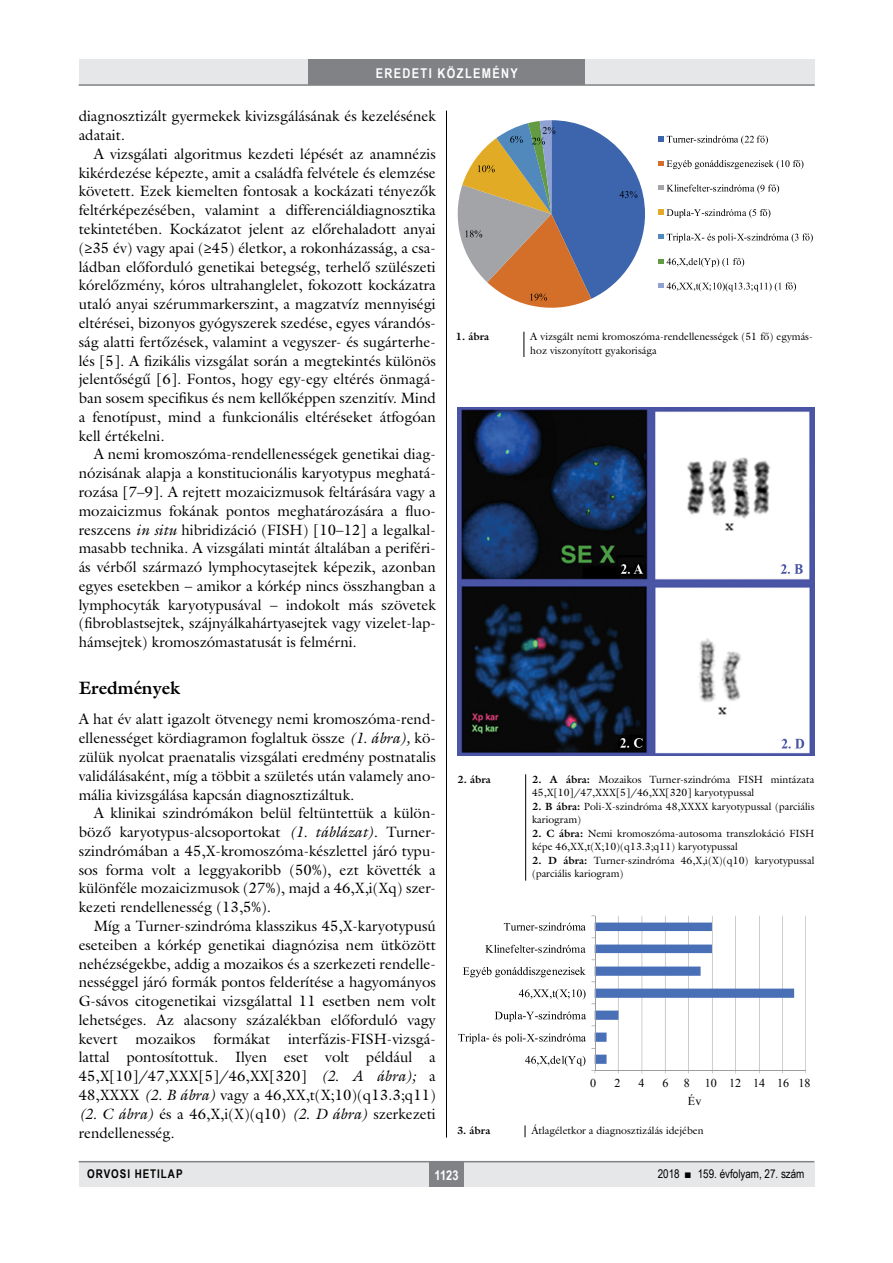
<style>
.page{position:relative;width:893px;height:1263px;background:#fff}
.page>*{position:absolute;margin:0;border:0;box-sizing:border-box;transform-origin:0 0}
.alcimbold{font:700 18px "Galliard Reg";color:#000}
.Body_Text{font:15px/18.8px "Galliard Reg";color:#000;text-align:justify}
.Body_tompa{font:15px/18.8px "Galliard Reg";color:#000}
.t1{font:700 13.5px "Arial Narrow";letter-spacing:.1em;color:#fff}
.t2{font:12px "Arial Narrow";color:#000}
.t3{font:12px "Times New Roman";color:#010101}
.t4{font:700 12px "Arial Narrow";letter-spacing:.08em;color:#000}
.t5{font:12px "Times New Roman";color:#000}
.kepalairas2{font:10.5px/13.5px "Galliard Reg";color:#000}
.kepalairas1{font:700 10.5px "Galliard Reg";color:#000}
.s1{font-style:italic}
.s2{font-weight:700}
</style>
<div class="page">
<div style="left:79px;top:1161px;width:735px;height:25px;background:#e6e7e8"></div>
<div style="left:429px;top:1161px;width:34px;height:25px;background:#808285"></div>
<hr style="left:79px;top:1161px;width:735px;height:1px;background:#808285">
<div style="left:79px;top:60px;width:735px;height:25px;background:#e6e7e8"></div>
<div style="left:308px;top:60px;width:277px;height:25px;background:#808285"></div>
<hr style="left:79px;top:84px;width:736px;height:2px;background:#808285">
<hr style="left:446px;top:111px;width:1px;height:1026px;background:#000">
<svg style="left:457px;top:120px;width:188px;height:188px"></svg>
<svg style="left:658px;top:136px;width:110px;height:9px"></svg>
<svg style="left:658px;top:160px;width:145px;height:9px"></svg>
<svg style="left:658px;top:185px;width:121px;height:9px"></svg>
<svg style="left:658px;top:209px;width:112px;height:9px"></svg>
<svg style="left:658px;top:233px;width:155px;height:10px"></svg>
<svg style="left:658px;top:258px;width:86px;height:9px"></svg>
<svg style="left:658px;top:282px;width:138px;height:9px"></svg>
<hr style="left:805px;top:916px;width:1px;height:154px;background:#9b9da0">
<hr style="left:782px;top:916px;width:1px;height:154px;background:#9b9da0">
<hr style="left:759px;top:916px;width:1px;height:154px;background:#9b9da0">
<hr style="left:735px;top:916px;width:1px;height:154px;background:#9b9da0">
<hr style="left:712px;top:916px;width:1px;height:154px;background:#9b9da0">
<hr style="left:688px;top:916px;width:1px;height:154px;background:#9b9da0">
<hr style="left:665px;top:916px;width:1px;height:154px;background:#9b9da0">
<hr style="left:642px;top:916px;width:1px;height:154px;background:#9b9da0">
<hr style="left:618px;top:916px;width:1px;height:154px;background:#9b9da0">
<hr style="left:595px;top:1070px;width:211px;height:1px;background:#9b9da0">
<hr style="left:595px;top:916px;width:1px;height:154px;background:#9b9da0">
<svg style="left:458px;top:922px;width:336px;height:151px"></svg>
<svg style="left:524px;top:332px;width:1px;height:25px"></svg>
<svg style="left:525px;top:1125px;width:1px;height:12px"></svg>
<img style="left:457px;top:407px;width:357px;height:349px">
<hr style="left:525px;top:774px;width:1px;height:107px;background:#000">
<p class="t1" style="left:376px;top:63px;width:144px">EREDETI KÖZLEMÉNY</p>
<p class="Body_tompa" style="left:79px;top:107px;width:359px">diagnosztizált gyermekek kivizsgálásának és kezelésének adatait.</p>
<p class="Body_Text" style="left:79px;top:144px;width:359px;text-indent:15px">A vizsgálati algoritmus kezdeti lépését az anamnézis kikérdezése képezte, amit a családfa felvétele és elemzése követett. Ezek kiemelten fontosak a kockázati tényezők feltérképezésében, valamint a differenciáldiagnosztika tekintetében. Kockázatot jelent az előrehaladott anyai (≥35 év) vagy apai (≥45) életkor, a rokonházasság, a csa&shy;ládban előforduló genetikai betegség, terhelő szülészeti kórelőzmény, kóros ultrahanglelet, fokozott kockázatra utaló anyai szérummarkerszint, a magzatvíz mennyiségi eltérései, bizonyos gyógyszerek szedése, egyes várandós&shy;ság alatti fertőzések, valamint a vegyszer- és sugárterhe&shy;lés [5]. A fizikális vizsgálat során a megtekintés különös jelentőségű [6]. Fontos, hogy egy-egy eltérés önmagá&shy;ban sosem specifikus és nem kellőképpen szenzitív. Mind a fenotípust, mind a funkcionális eltéréseket átfogóan kell értékelni.</p>
<p class="Body_Text" style="left:79px;top:445px;width:359px;text-indent:15px">A nemi kromoszóma-rendellenességek genetikai diag&shy;nózisának alapja a konstitucionális karyotypus meghatá&shy;rozása [7–9]. A rejtett mozaicizmusok feltárására vagy a mozaicizmus fokának pontos meghatározására a fluo&shy;reszcens <span class="s1">in situ</span> hibridizáció (FISH) [10–12] a legalkal&shy;masabb technika. A vizsgálati mintát általában a periféri&shy;ás vérből származó lymphocytasejtek képezik, azonban egyes esetekben – amikor a kórkép nincs összhangban a lymphocyták karyotypusával – indokolt más szövetek (fibroblastsejtek, szájnyálkahártyasejtek vagy vizelet-lap&shy;hámsejtek) kromoszómastatusát is felmérni.</p>
<p class="alcimbold" style="left:79px;top:676px;width:103px">Eredmények</p>
<p class="Body_tompa" style="left:79px;top:710px;width:359px;text-align:justify">A hat év alatt igazolt ötvenegy nemi kromoszóma-rend&shy;ellenességet kördiagramon foglaltuk össze <span class="s1">(1. ábra),</span> kö&shy;zülük nyolcat praenatalis vizsgálati eredmény postnatalis validálásaként, míg a többit a születés után valamely ano&shy;mália kivizsgálása kapcsán diagnosztizáltuk.</p>
<p class="Body_Text" style="left:79px;top:804px;width:359px;text-align:left;text-indent:15px">A klinikai szindrómákon belül feltüntettük a külön&shy;böző karyotypus-alcsoportokat <span class="s1">(1. táblázat)</span>. Turner&shy;szindrómában a 45,X-kromoszóma-készlettel járó typu&shy;sos forma volt a leggyakoribb (50%), ezt követték a különféle mozaicizmusok (27%), majd a 46,X,i(Xq) szer&shy;kezeti rendellenesség (13,5%).</p>
<p class="Body_Text" style="left:79px;top:916px;width:359px;text-align:left;text-indent:15px">Míg a Turner-szindróma klasszikus 45,X-karyotypusú eseteiben a kórkép genetikai diagnózisa nem ütközött nehézségekbe, addig a mozaikos és a szerkezeti rendelle&shy;nességgel járó formák pontos felderítése a hagyományos G-sávos citogenetikai vizsgálattal 11 esetben nem volt lehetséges. Az alacsony százalékban előforduló vagy kevert mozaikos formákat interfázis-FISH-vizsgá&shy;lattal pontosítottuk. Ilyen eset volt például a 45,X[10]/47,XXX[5]/46,XX[320] <span class="s1">(2. A ábra);</span> a 48,XXXX <span class="s1">(2. B ábra)</span> vagy a 46,XX,t(X;10)(q13.3;q11) <span class="s1">(2. C ábra)</span> és a 46,X,i(X)(q10) <span class="s1">(2. D ábra)</span> szerkezeti rendellenesség.</p>
<p class="kepalairas1" style="left:456px;top:330px;width:35px">1. ábra</p>
<p class="kepalairas2" style="left:530px;top:330px;width:284px">A vizsgált nemi kromoszóma-rendellenességek (51 fő) egymás&shy;hoz viszonyított gyakorisága</p>
<p class="kepalairas1" style="left:458px;top:772px;width:35px">2. ábra</p>
<p class="kepalairas2" style="left:532px;top:772px;width:284px"><span class="s2">2. A ábra:</span> Mozaikos Turner-szindróma FISH mintázata<br>45,X[10]/47,XXX[5]/46,XX[320] karyotypussal</p>
<p class="kepalairas2" style="left:532px;top:799px;width:284px"><span class="s2">2. B ábra:</span> Poli-X-szindróma 48,XXXX karyotypussal (parciális kariogram)</p>
<p class="kepalairas2" style="left:532px;top:826px;width:284px"><span class="s2">2. C ábra:</span> Nemi kromoszóma-autosoma transzlokáció FISH képe 46,XX,t(X;10)(q13.3;q11) karyotypussal</p>
<p class="kepalairas2" style="left:532px;top:853px;width:284px"><span class="s2">2. D ábra:</span> Turner-szindróma 46,X,i(X)(q10) karyotypussal (parciális kariogram)</p>
<p class="t3" style="left:590px;top:1075px;width:8px">0</p>
<p class="t3" style="left:614px;top:1075px;width:8px">2</p>
<p class="t3" style="left:638px;top:1075px;width:8px">4</p>
<p class="t3" style="left:663px;top:1075px;width:29px">6 8</p>
<p class="t3" style="left:705px;top:1075px;width:107px">10 12 14 16 18</p>
<p class="t5" style="left:688px;top:1093px;width:15px">Év</p>
<p class="kepalairas1" style="left:457px;top:1123px;width:35px">3. ábra</p>
<p class="kepalairas2" style="left:531px;top:1123px;width:174px">Átlagéletkor a diagnosztizálás idejében</p>
<p class="t4" style="left:87px;top:1165px;width:97px">ORVOSI HETILAP</p>
<p class="t1" style="left:434px;top:1165px;width:26px">1123</p>
<p class="t2" style="left:658px;top:1165px;width:148px">2018 ■ 159. évfolyam, 27. szám</p>
</div>
